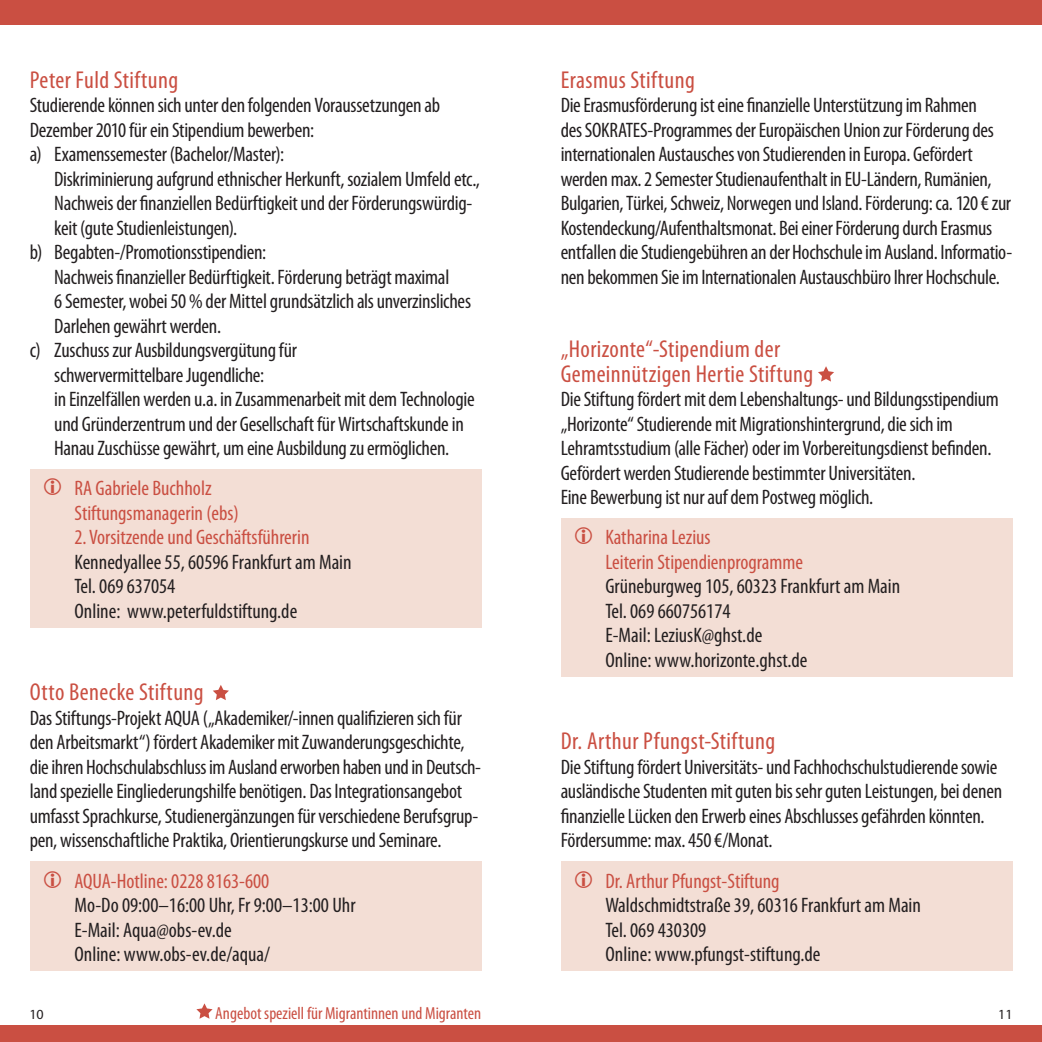
<style>
.page{position:relative;width:1042px;height:1042px;background:#fff}
.page>*{position:absolute;margin:0;border:0;box-sizing:border-box;transform-origin:0 0}
.t1{font:condensed 24.5px/24.5px "Myriad Pro";letter-spacing:.015em;color:#ca4f42}
.t2{font:condensed 21px/24.5px "Myriad Pro";letter-spacing:-.015em;color:#231f20}
.t3{font:condensed 21px/24.5px "Myriad Pro";color:#ca4f42}
.t4{font:condensed 17.5px "Myriad Pro";color:#ca4f42}
.t5{font:14px "Myriad Pro";color:#231f20}
</style>
<div class="page">
<svg style="left:818px;top:366px;width:16px;height:16px"></svg>
<svg style="left:213px;top:685px;width:16px;height:15px"></svg>
<div style="left:30px;top:470px;width:451px;height:158px;background:#f3ded5"></div>
<div style="left:561px;top:519px;width:451px;height:158px;background:#f3ded5"></div>
<div style="left:30px;top:862px;width:451px;height:109px;background:#f3ded5"></div>
<svg style="left:196px;top:1003px;width:17px;height:16px"></svg>
<div style="left:561px;top:862px;width:451px;height:109px;background:#f3ded5"></div>
<div style="left:0;top:0;width:1042px;height:24px;background:#ca4f42"></div>
<div style="left:0;top:1025px;width:1042px;height:17px;background:#ca4f42"></div>
<p class="t1" style="left:30px;top:70px;width:150px">Peter Fuld Stiftung</p>
<p class="t2" style="left:30px;top:95px;width:412px">Studierende können sich unter den folgenden Voraussetzungen ab<br>Dezember 2010 für ein Stipendium bewerben:<br>a) Examenssemester (Bachelor/Master):</p>
<p class="t2" style="left:54px;top:168px;width:427px">Diskriminierung aufgrund ethnischer Herkunft, sozialem Umfeld etc.,</p>
<p class="t2" style="left:54px;top:193px;width:420px">Nachweis der finanziellen Bedürftigkeit und der Förderungswürdig-</p>
<p class="t2" style="left:54px;top:217px;width:184px">keit (gute Studienleistungen).</p>
<p class="t2" style="left:30px;top:242px;width:238px">b) Begabten-/Promotionsstipendien:</p>
<p class="t2" style="left:54px;top:266px;width:396px">Nachweis finanzieller Bedürftigkeit. Förderung beträgt maximal</p>
<p class="t2" style="left:54px;top:291px;width:418px">6 Semester, wobei 50 % der Mittel grundsätzlich als unverzinsliches</p>
<p class="t2" style="left:54px;top:315px;width:168px">Darlehen gewährt werden.</p>
<p class="t2" style="left:30px;top:340px;width:269px">c) Zuschuss zur Ausbildungsvergütung für</p>
<p class="t2" style="left:54px;top:364px;width:211px">schwervermittelbare Jugendliche:</p>
<p class="t2" style="left:54px;top:389px;width:422px">in Einzelfällen werden u.a. in Zusammenarbeit mit dem Technologie</p>
<p class="t2" style="left:54px;top:413px;width:411px">und Gründerzentrum und der Gesellschaft für Wirtschaftskunde in</p>
<p class="t2" style="left:54px;top:438px;width:396px">Hanau Zuschüsse gewährt, um eine Ausbildung zu ermöglichen.</p>
<p class="t3" style="left:74px;top:478px;width:166px">RA Gabriele Buchholz<br>Stiftungsmanagerin (ebs)</p>
<p class="t3" style="left:74px;top:527px;width:237px">2. Vorsitzende und Geschäftsführerin</p>
<p class="t2" style="left:74px;top:552px;width:279px">Kennedyallee 55, 60596 Frankfurt am Main<br>Tel. 069 637054<br>Online: www.peterfuldstiftung.de</p>
<p class="t1" style="left:30px;top:682px;width:175px">Otto Benecke Stiftung</p>
<p class="t2" style="left:30px;top:707px;width:453px">Das Stiftungs-Projekt AQUA („Akademiker/-innen qualifizieren sich für den Arbeitsmarkt“) fördert Akademiker mit Zuwanderungsgeschichte, die ihren Hochschulabschluss im Ausland erworben haben und in Deutsch&shy;land spezielle Eingliederungshilfe benötigen. Das Integrationsangebot umfasst Sprachkurse, Studienergänzungen für verschiedene Berufsgrup&shy;pen, wissenschaftliche Praktika, Orientierungskurse und Seminare.</p>
<p class="t3" style="left:74px;top:870px;width:196px">AQUA-Hotline: 0228 8163-600</p>
<p class="t2" style="left:74px;top:895px;width:283px">Mo-Do 09:00–16:00 Uhr, Fr 9:00–13:00 Uhr<br>E-Mail: Aqua@obs-ev.de<br>Online: www.obs-ev.de/aqua/</p>
<p class="t1" style="left:561px;top:70px;width:136px">Erasmus Stiftung</p>
<p class="t2" style="left:561px;top:95px;width:453px">Die Erasmusförderung ist eine finanzielle Unterstützung im Rahmen<br>des SOKRATES-Programmes der Europäischen Union zur Förderung des internationalen Austausches von Studierenden in Europa. Gefördert werden max. 2 Semester Studienaufenthalt in EU-Ländern, Rumänien, Bulgarien, Türkei, Schweiz, Norwegen und Island. Förderung: ca. 120 € zur Kostendeckung/Aufenthaltsmonat. Bei einer Förderung durch Erasmus entfallen die Studiengebühren an der Hochschule im Ausland. Informatio&shy;nen bekommen Sie im Internationalen Austauschbüro Ihrer Hochschule.</p>
<p class="t1" style="left:561px;top:339px;width:254px">„Horizonte“-Stipendium der<br>Gemeinnützigen Hertie Stiftung</p>
<p class="t2" style="left:561px;top:389px;width:440px">Die Stiftung fördert mit dem Lebenshaltungs- und Bildungsstipendium „Horizonte“ Studierende mit Migrationshintergrund, die sich im Lehramtsstudium (alle Fächer) oder im Vorbereitungsdienst befinden.<br>Gefördert werden Studierende bestimmter Universitäten.<br>Eine Bewerbung ist nur auf dem Postweg möglich.</p>
<p class="t3" style="left:605px;top:527px;width:199px">Katharina Lezius<br>Leiterin Stipendienprogramme</p>
<p class="t2" style="left:605px;top:576px;width:296px">Grüneburgweg 105, 60323 Frankfurt am Main<br>Tel. 069 660756174<br>E-Mail: LeziusK@ghst.de<br>Online: www.horizonte.ghst.de</p>
<p class="t1" style="left:561px;top:731px;width:216px">Dr. Arthur Pfungst-Stiftung</p>
<p class="t2" style="left:561px;top:756px;width:443px">Die Stiftung fördert Universitäts- und Fachhochschulstudierende sowie ausländische Studenten mit guten bis sehr guten Leistungen, bei denen finanzielle Lücken den Erwerb eines Abschlusses gefährden könnten.<br>Fördersumme: max. 450 €/Monat.</p>
<p class="t3" style="left:605px;top:870px;width:176px">Dr. Arthur Pfungst-Stiftung</p>
<p class="t2" style="left:605px;top:895px;width:317px">Waldschmidtstraße 39, 60316 Frankfurt am Main<br>Tel. 069 430309<br>Online: www.pfungst-stiftung.de</p>
<p class="t4" style="left:215px;top:1006px;width:267px">Angebot speziell für Migrantinnen und Migranten</p>
<p class="t5" style="left:29px;top:1005px;width:16px">10</p>
<p class="t5" style="left:998px;top:1005px;width:16px">11</p>
</div>
